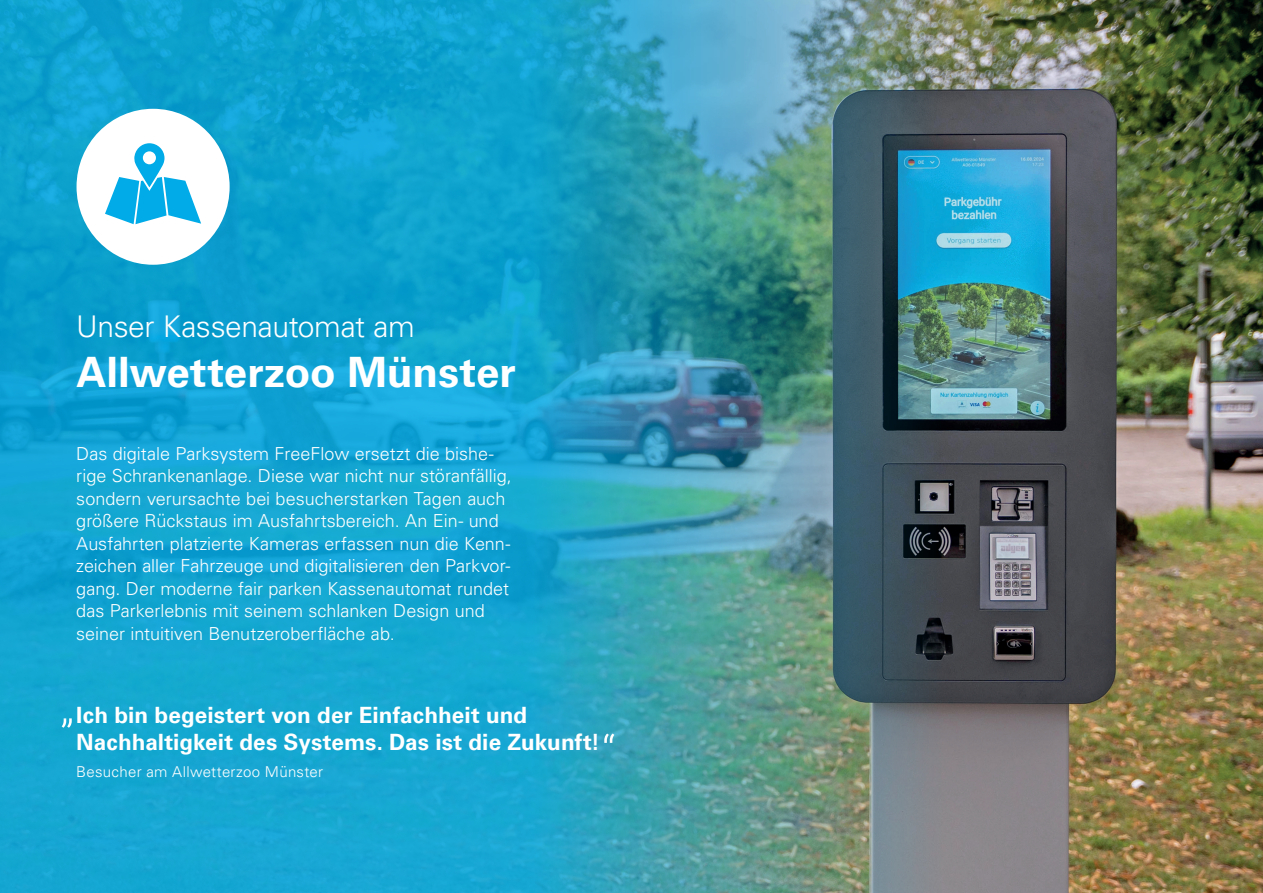
<style>
.page{position:relative;width:1263px;height:893px;background:#fff}
.page>*{position:absolute;margin:0;border:0;box-sizing:border-box;transform-origin:0 0}
.t1{font:700 42px "Univers LT Pro 65";color:#fff}
.t2{font:300 30px "Univers LT Pro 45";letter-spacing:-.015em;color:#fff}
.t3{font:700 22.5px/27px "Univers LT Pro 65";letter-spacing:.005em;color:#fff}
.t4{font:300 18px/22.5px "Univers LT Pro 45";color:#fff}
.t5{font:300 15px "Univers LT Pro 45";letter-spacing:.015em;color:#fff}
</style>
<div class="page">
<img style="left:1161px;top:0;width:102px;height:893px">
<img style="left:0;top:0;width:1161px;height:893px">
<div style="left:77px;top:109px;width:153px;height:156px;background:#fff;border-radius:50%"></div>
<svg style="left:105px;top:143px;width:96px;height:81px"></svg>
<svg style="left:62px;top:718px;width:10px;height:10px"></svg>
<svg style="left:604px;top:733px;width:10px;height:10px"></svg>
<h2 class="t2" style="left:76px;top:306px;width:340px">Unser Kassenautomat am</h2>
<h1 class="t1" style="left:76px;top:343px;width:441px">Allwetterzoo Münster</h1>
<p class="t4" style="left:76px;top:441px;width:437px">Das digitale Parksystem FreeFlow ersetzt die bishe&shy;rige Schrankenanlage. Diese war nicht nur störanfällig, sondern verursachte bei besucherstarken Tagen auch größere Rückstaus im Ausfahrtsbereich. An Ein- und Ausfahrten platzierte Kameras erfassen nun die Kenn&shy;zeichen aller Fahrzeuge und digitalisieren den Parkvor&shy;gang. Der moderne fair parken Kassenautomat rundet das Parkerlebnis mit seinem schlanken Design und seiner intuitiven Benutzeroberfläche ab.</p>
<p class="t3" style="left:76px;top:701px;width:525px">Ich bin begeistert von der Einfachheit und<br>Nachhaltigkeit des Systems. Das ist die Zukunft!</p>
<p class="t5" style="left:76px;top:761px;width:248px">Besucher am Allwetterzoo Münster</p>
</div>
